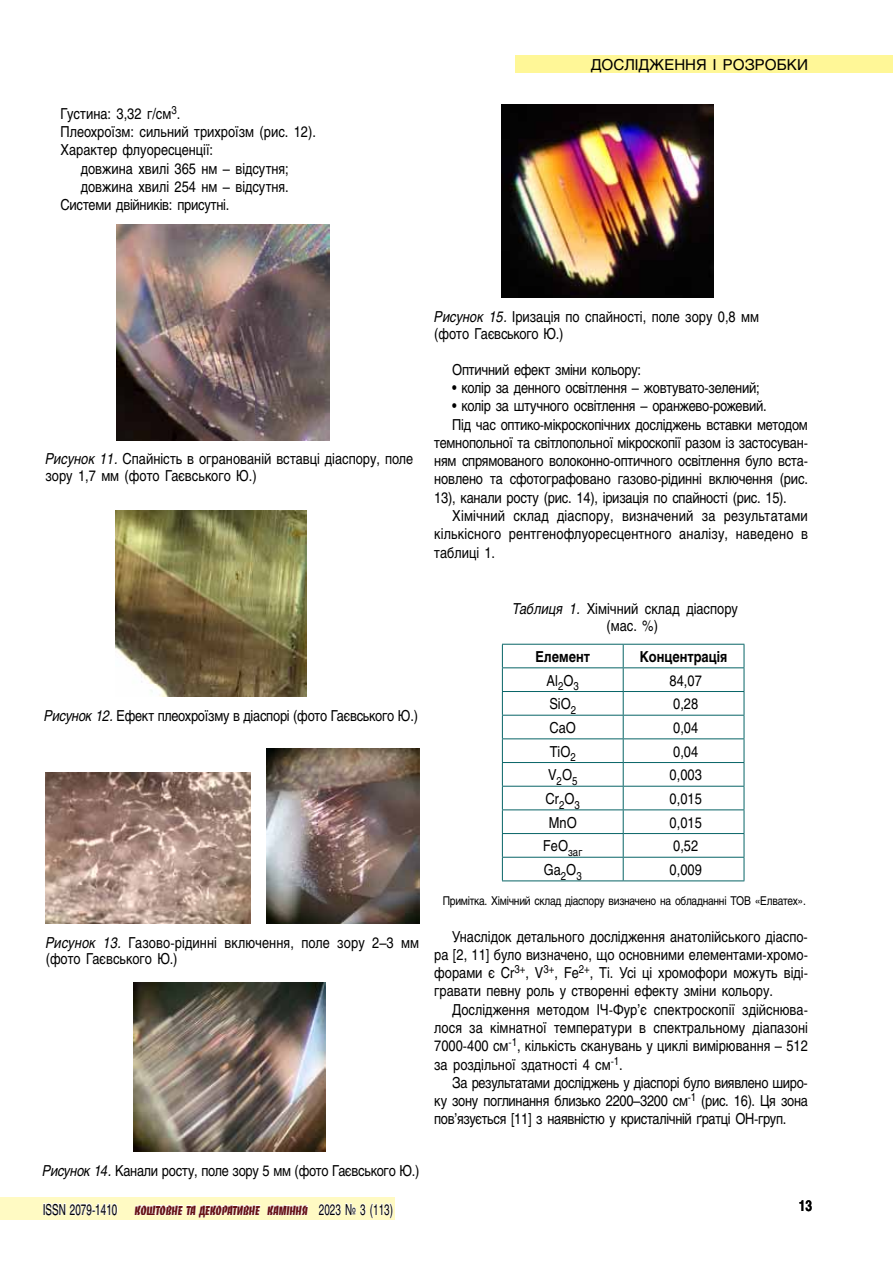
<style>
.page{position:relative;width:893px;height:1263px;background:#fff}
.page>*{position:absolute;margin:0;border:0;box-sizing:border-box;transform-origin:0 0}
.t1{font:15px/18.3px "Helios";letter-spacing:-.005em;color:#000;scale:.85 1}
.t2{font:15px "Helios";letter-spacing:.015em;color:#000;scale:.85 1}
.t3{font:15px "Helios";letter-spacing:-.005em;color:#000}
.t4{font:700 15px "Helios";color:#000;scale:.85 1}
.t5{font:700 15px "Helios";color:#000;scale:.8 1}
.t6{font:13.5px "Banco Heavy C";color:#671316;scale:.8 1}
.t7{font:12px "Helios";letter-spacing:-.025em;color:#000;scale:.85 1}
.s1{font-style:italic}
.s2{font-family:"Helios";font-size:15px;color:#000}
</style>
<div class="page">
<div style="left:0;top:1197px;width:395px;height:23px;background:#fffac3"></div>
<svg style="left:134px;top:1204px;width:127px;height:14px"></svg>
<svg style="left:267px;top:1204px;width:41px;height:11px"></svg>
<svg style="left:318px;top:1203px;width:75px;height:15px"></svg>
<svg style="left:44px;top:1203px;width:74px;height:12px"></svg>
<div style="left:515px;top:55px;width:378px;height:17px;background:#fff797"></div>
<img style="left:117px;top:224px;width:212px;height:216px">
<img style="left:115px;top:511px;width:192px;height:185px">
<img style="left:266px;top:748px;width:153px;height:175px">
<img style="left:46px;top:772px;width:204px;height:151px">
<img style="left:134px;top:983px;width:191px;height:168px">
<img style="left:502px;top:104px;width:211px;height:193px">
<hr style="left:502px;top:644px;width:121px;height:1px;background:#076466">
<hr style="left:623px;top:644px;width:121px;height:1px;background:#076466">
<hr style="left:502px;top:667px;width:121px;height:1px;background:#076466">
<hr style="left:623px;top:667px;width:121px;height:1px;background:#076466">
<hr style="left:502px;top:691px;width:121px;height:1px;background:#076466">
<hr style="left:623px;top:691px;width:121px;height:1px;background:#076466">
<hr style="left:502px;top:715px;width:121px;height:1px;background:#076466">
<hr style="left:623px;top:715px;width:121px;height:1px;background:#076466">
<hr style="left:502px;top:738px;width:121px;height:1px;background:#076466">
<hr style="left:623px;top:738px;width:121px;height:1px;background:#076466">
<hr style="left:502px;top:762px;width:121px;height:1px;background:#076466">
<hr style="left:623px;top:762px;width:121px;height:1px;background:#076466">
<hr style="left:502px;top:786px;width:121px;height:1px;background:#076466">
<hr style="left:623px;top:786px;width:121px;height:1px;background:#076466">
<hr style="left:502px;top:809px;width:121px;height:1px;background:#076466">
<hr style="left:623px;top:809px;width:121px;height:1px;background:#076466">
<hr style="left:502px;top:833px;width:121px;height:1px;background:#076466">
<hr style="left:623px;top:833px;width:121px;height:1px;background:#076466">
<hr style="left:502px;top:857px;width:121px;height:1px;background:#076466">
<svg style="left:502px;top:645px;width:1px;height:235px"></svg>
<hr style="left:623px;top:857px;width:121px;height:1px;background:#076466">
<svg style="left:623px;top:645px;width:1px;height:235px"></svg>
<svg style="left:744px;top:645px;width:1px;height:235px"></svg>
<hr style="left:502px;top:880px;width:121px;height:1px;background:#076466">
<hr style="left:623px;top:880px;width:121px;height:1px;background:#076466">
<p class="t1" style="left:61px;top:104px;width:142px">Густина: 3,32 г/см<sup>3</sup>.</p>
<p class="t1" style="left:61px;top:122px;width:302px">Плеохроїзм: сильний трихроїзм (рис. 12).</p>
<p class="t1" style="left:61px;top:141px;width:181px">Характер флуоресценції:</p>
<p class="t1" style="left:81px;top:159px;width:246px">довжина хвилі 365 нм – відсутня;</p>
<p class="t1" style="left:81px;top:177px;width:246px">довжина хвилі 254 нм – відсутня.</p>
<p class="t1" style="left:61px;top:195px;width:200px">Системи двійників: присутні.</p>
<p class="t3" style="left:591px;top:55px;width:219px">ДОСЛІДЖЕННЯ І РОЗРОБКИ</p>
<p class="t1" style="left:46px;top:451px;width:434px;line-height:16.5px"><span class="s1">Рисунок 11.</span> Спайність в огранованій вставці діаспору, поле зору 1,7 мм (фото Гаєвського Ю.)</p>
<p class="t1" style="left:434px;top:308px;width:384px;line-height:16.5px"><span class="s1">Рисунок 15.</span> Іризація по спайності, поле зору 0,8 мм (фото Гаєвського Ю.)</p>
<p class="t1" style="left:452px;top:360px;width:224px">Оптичний ефект зміни кольору:</p>
<p class="t1" style="left:452px;top:378px;width:363px">• колір за денного освітлення – жовтувато-зелений;</p>
<p class="t1" style="left:452px;top:397px;width:371px">• колір за штучного освітлення – оранжево-рожевий.</p>
<p class="t1" style="left:452px;top:415px;width:420px">Під час оптико-мікроскопічних досліджень вставки методом</p>
<p class="t1" style="left:434px;top:433px;width:441px">темнопольної та світлопольної мікроскопії разом із застосуван-</p>
<p class="t1" style="left:434px;top:451px;width:441px">ням спрямованого волоконно-оптичного освітлення було вста-</p>
<p class="t1" style="left:434px;top:470px;width:441px">новлено та сфотографовано газово-рідинні включення (рис.</p>
<p class="t1" style="left:434px;top:488px;width:416px">13), канали росту (рис. 14), іризація по спайності (рис. 15).</p>
<p class="t2" style="left:452px;top:507px;width:420px">Хімічний склад діаспорy, визначений за результатами</p>
<p class="t1" style="left:434px;top:525px;width:441px">кількісного рентгенофлуоресцентного аналізу, наведено в</p>
<p class="t1" style="left:434px;top:543px;width:73px">таблиці 1.</p>
<p class="t1" style="left:44px;top:706px;width:441px"><span class="s1">Рисунок 12.</span> Ефект плеохроїзму в діаспорі (фото Гаєвського Ю.)</p>
<p class="t1" style="left:46px;top:934px;width:441px;line-height:16.5px"><span class="s1">Рисунок 13.</span> Газово-рідинні включення, поле зору 2–3 мм (фото Гаєвського Ю.)</p>
<p class="t1" style="left:43px;top:1161px;width:445px"><span class="s1">Рисунок 14.</span> Канали росту, поле зору 5 мм (фото Гаєвського Ю.)</p>
<p class="t6" style="left:43px;top:1202px;width:439px"><span class="s2">ISSN 2079-1410</span> коштовне та декоративне каміння <span class="s2">2023 № 3 (113)</span></p>
<p class="t1" style="left:606px;top:600px;width:156px;line-height:16.5px;text-indent:-94px"><span class="s1">Таблиця 1.</span> Хімічний склад діаспору (мас. %)</p>
<p class="t4" style="left:535px;top:648px;width:66px">Елемент</p>
<p class="t4" style="left:640px;top:648px;width:104px">Концентрація</p>
<p class="t1" style="left:547px;top:671px;width:39px">Al<sub>2</sub>O<sub>3</sub></p>
<p class="t1" style="left:670px;top:671px;width:39px">84,07</p>
<p class="t1" style="left:549px;top:695px;width:33px">SiO<sub>2</sub></p>
<p class="t1" style="left:673px;top:695px;width:31px">0,28</p>
<p class="t1" style="left:549px;top:718px;width:33px">CaО</p>
<p class="t1" style="left:673px;top:718px;width:31px">0,04</p>
<p class="t1" style="left:550px;top:742px;width:32px">TiO<sub>2</sub></p>
<p class="t1" style="left:673px;top:742px;width:31px">0,04</p>
<p class="t1" style="left:548px;top:766px;width:36px">V<sub>2</sub>O<sub>5</sub></p>
<p class="t1" style="left:670px;top:766px;width:39px">0,003</p>
<p class="t1" style="left:546px;top:789px;width:42px">Cr<sub>2</sub>O<sub>3</sub></p>
<p class="t1" style="left:670px;top:789px;width:39px">0,015</p>
<p class="t1" style="left:549px;top:813px;width:34px">MnO</p>
<p class="t1" style="left:670px;top:813px;width:39px">0,015</p>
<p class="t1" style="left:543px;top:837px;width:47px">FeО<sub>заг</sub></p>
<p class="t1" style="left:673px;top:837px;width:31px">0,52</p>
<p class="t1" style="left:544px;top:860px;width:46px">Ga<sub>2</sub>O<sub>3</sub></p>
<p class="t1" style="left:670px;top:860px;width:39px">0,009</p>
<p class="t7" style="left:443px;top:893px;width:429px">Приміткa. Хімічний склад діаспору визначено на обладнанні ТОВ «Елватех».</p>
<p class="t1" style="left:434px;top:927px;width:441px;text-align:justify;text-indent:18px">Унаслідок детального дослідження анатолійського діаспо&shy;ра [2, 11] було визначено, що основними елементами-хромо&shy;форами є Cr<sup>3+</sup>, V<sup>3+</sup>, Fe<sup>2+</sup>, Ti. Усі ці хромофори можуть віді&shy;гравати певну роль у створенні ефекту зміни кольору.</p>
<p class="t1" style="left:434px;top:1000px;width:441px;text-align:justify;text-indent:18px">Дослідження методом ІЧ-Фур’є спектроскопії здійснюва&shy;лося за кімнатної температури в спектральному діапазоні 7000-400 см<sup>-1</sup>, кількість сканувань у циклі вимірювання – 512 за роздільної здатності 4 см<sup>-1</sup>.</p>
<p class="t1" style="left:434px;top:1073px;width:441px;text-align:justify;text-indent:18px">За результатами досліджень у діаспорі було виявлено широ&shy;ку зону поглинання близько 2200–3200 см<sup>-1</sup> (рис. 16). Ця зона пов’язується [11] з наявністю у кристалічній ґратці OH-груп.</p>
<p class="t5" style="left:799px;top:1197px;width:18px">13</p>
</div>
